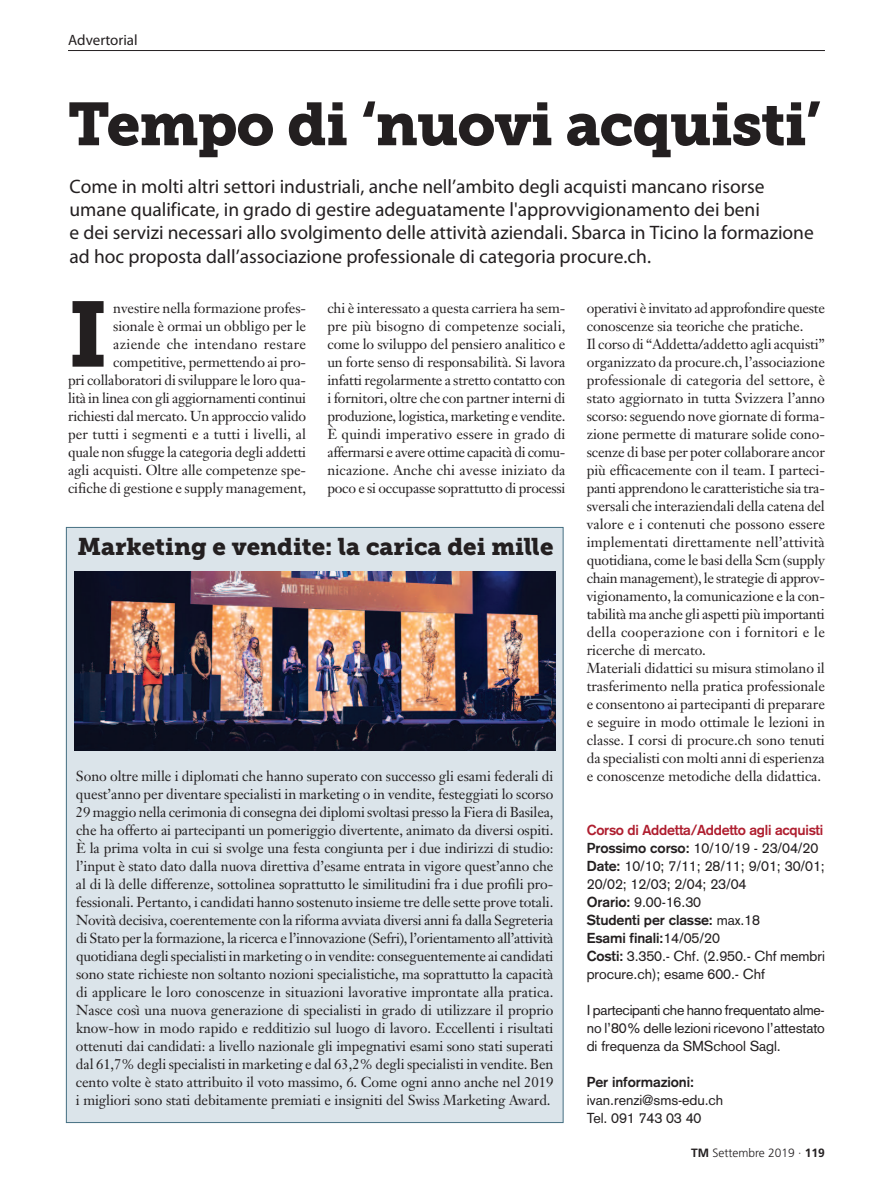
<style>
.page{position:relative;width:893px;height:1191px;background:#fff}
.page>*{position:absolute;margin:0;border:0;box-sizing:border-box;transform-origin:0 0}
.t1{font:91.65px "Museo Slab 900";color:#231f20}
.t2{font:60px "Museo Slab 900";letter-spacing:-.02em;color:#231f20}
.t3{font:24px "Museo Slab 900";color:#231f20}
.t4{font:19.5px/23.4px "Myriad Pro";color:#231f20}
.t5{font:15px "Myriad Pro";color:#231f20}
.t6{font:14.25px/18px "Janson Text";letter-spacing:-.005em;color:#231f20;text-align:justify}
.t7{font:14.25px/18px "Akzidenz Grotesk";letter-spacing:-.005em;color:#231f20}
.t8{font:700 14.25px "Akzidenz Grotesk";letter-spacing:-.005em;color:#231f20}
.t9{font:300 12px "Frutiger";color:#231f20}
.s1{font-weight:700;color:#af1e2f}
.s2{font-weight:700}
</style>
<div class="page">
<hr style="left:68px;top:50px;width:757px;height:1px;background:#231f20">
<div style="left:67px;top:528px;width:496px;height:594px;background:#dbe4ea"></div>
<img style="left:74px;top:572px;width:481px;height:178px">
<p class="t5" style="left:68px;top:35px;width:71px">Advertorial</p>
<h2 class="t2" style="left:68px;top:103px;width:754px">Tempo di ‘nuovi acquisti’</h2>
<p class="t4" style="left:70px;top:176px;width:746px">Come in molti altri settori industriali, anche nell’ambito degli acquisti mancano risorse umane qualificate, in grado di gestire adeguatamente l'approvvigionamento dei beni<br>e dei servizi necessari allo svolgimento delle attività aziendali. Sbarca in Ticino la formazione ad hoc proposta dall’associazione professionale di categoria procure.ch.</p>
<h1 class="t1" style="left:68px;top:302px;width:42px">I</h1>
<p class="t6" style="left:68px;top:300px;width:240px;text-align:right">nvestire nella formazione profes-<br>sionale è ormai un obbligo per le aziende che intendano restare competitive, permettendo ai pro-<br>pri collaboratori di sviluppare le loro qua&shy;lità in linea con gli aggiornamenti continui richiesti dal mercato. Un approccio valido per tutti i segmenti e a tutti i livelli, al quale non sfugge la categoria degli addetti agli acquisti. Oltre alle competenze spe&shy;cifiche di gestione e supply management,</p>
<p class="t6" style="left:327px;top:300px;width:240px">chi è interessato a questa carriera ha sem&shy;pre più bisogno di competenze sociali, come lo sviluppo del pensiero analitico e un forte senso di responsabilità. Si lavora infatti regolarmente a stretto contatto con i fornitori, oltre che con partner interni di produzione, logistica, marketing e vendite.<br>È quindi imperativo essere in grado di affermarsi e avere ottime capacità di comu&shy;nicazione. Anche chi avesse iniziato da poco e si occupasse soprattutto di processi</p>
<p class="t6" style="left:587px;top:300px;width:240px;text-align:left">operativi è invitato ad approfondire queste conoscenze sia teoriche che pratiche.<br>Il corso di “Addetta/addetto agli acquisti” organizzato da procure.ch, l’associazione professionale di categoria del settore, è stato aggiornato in tutta Svizzera l’anno scorso: seguendo nove giornate di forma&shy;zione permette di maturare solide cono&shy;scenze di base per poter collaborare ancor più efficacemente con il team. I parteci&shy;panti apprendono le caratteristiche sia tra&shy;sversali che interaziendali della catena del valore e i contenuti che possono essere implementati direttamente nell’attività quotidiana, come le basi della Scm (supply chain management), le strategie di approv&shy;vigionamento, la comunicazione e la con&shy;tabilità ma anche gli aspetti più importanti della cooperazione con i fornitori e le ricerche di mercato.<br>Materiali didattici su misura stimolano il trasferimento nella pratica professionale e consentono ai partecipanti di preparare e seguire in modo ottimale le lezioni in classe. I corsi di procure.ch sono tenuti da specialisti con molti anni di esperienza e conoscenze metodiche della didattica.</p>
<h3 class="t3" style="left:77px;top:538px;width:477px">Marketing e vendite: la carica dei mille</h3>
<p class="t6" style="left:76px;top:768px;width:479px">Sono oltre mille i diplomati che hanno superato con successo gli esami federali di quest’anno per diventare specialisti in marketing o in vendite, festeggiati lo scorso 29 maggio nella cerimonia di consegna dei diplomi svoltasi presso la Fiera di Basilea, che ha offerto ai partecipanti un pomeriggio divertente, animato da diversi ospiti.<br>È la prima volta in cui si svolge una festa congiunta per i due indirizzi di studio: l’input è stato dato dalla nuova direttiva d’esame entrata in vigore quest’anno che al di là delle differenze, sottolinea soprattutto le similitudini fra i due profili pro&shy;fessionali. Pertanto, i candidati hanno sostenuto insieme tre delle sette prove totali.<br>Novità decisiva, coerentemente con la riforma avviata diversi anni fa dalla Segreteria di Stato per la formazione, la ricerca e l’innovazione (Sefri), l’orientamento all’attività quotidiana degli specialisti in marketing o in vendite: conseguentemente ai candidati sono state richieste non soltanto nozioni specialistiche, ma soprattutto la capacità di applicare le loro conoscenze in situazioni lavorative improntate alla pratica.<br>Nasce così una nuova generazione di specialisti in grado di utilizzare il proprio know-how in modo rapido e redditizio sul luogo di lavoro. Eccellenti i risultati ottenuti dai candidati: a livello nazionale gli impegnativi esami sono stati superati dal 61,7% degli specialisti in marketing e dal 63,2% degli specialisti in vendite. Ben cento volte è stato attribuito il voto massimo, 6. Come ogni anno anche nel 2019 i migliori sono stati debitamente premiati e insigniti del Swiss Marketing Award.</p>
<p class="t7" style="left:587px;top:822px;width:240px"><span class="s1">Corso di Addetta/Addetto agli acquisti<br></span><span class="s2">Prossimo corso:</span> 10/10/19 - 23/04/20<br><span class="s2">Date:</span> 10/10; 7/11; 28/11; 9/01; 30/01;<br>20/02; 12/03; 2/04; 23/04<br><span class="s2">Orario:</span> 9.00-16.30<br><span class="s2">Studenti per classe:</span> max.18<br><span class="s2">Esami finali:</span>14/05/20<br><span class="s2">Costi:</span> 3.350.- Chf. (2.950.- Chf membri procure.ch); esame 600.- Chf</p>
<p class="t7" style="left:587px;top:1002px;width:240px;text-align:justify">I partecipanti che hanno frequentato alme&shy;no l’80% delle lezioni ricevono l’attestato di frequenza da SMSchool Sagl.</p>
<p class="t8" style="left:587px;top:1076px;width:109px">Per informazioni:</p>
<p class="t7" style="left:587px;top:1092px;width:138px">ivan.renzi@sms-edu.ch<br>Tel. 091 743 03 40</p>
<p class="t9" style="left:691px;top:1148px;width:135px"><span class="s2">TM</span> Settembre 2019 · <span class="s2">119</span></p>
</div>
